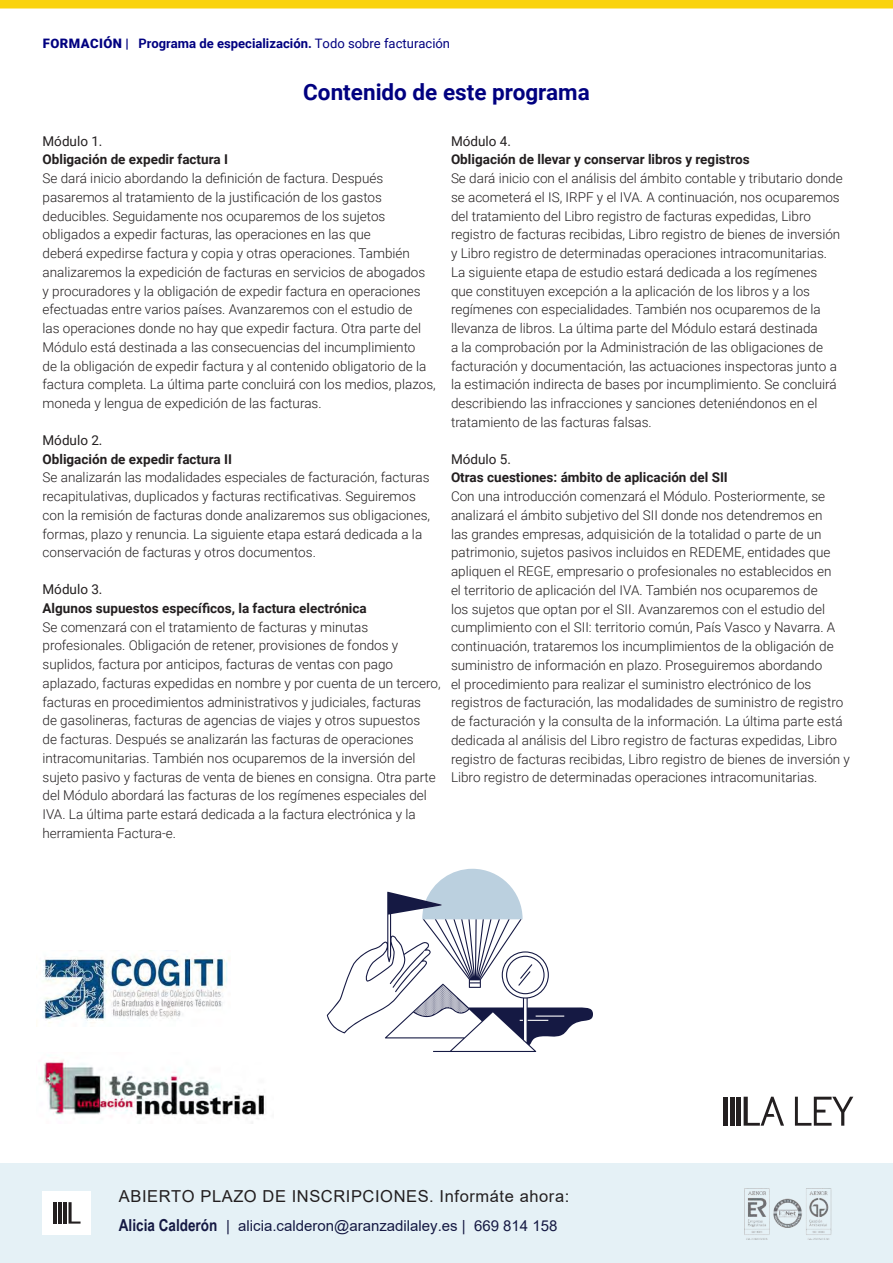
<style>
.page{position:relative;width:893px;height:1263px;background:#fff}
.page>*{position:absolute;margin:0;border:0;box-sizing:border-box;transform-origin:0 0}
.t1{font:700 22.5px "Roboto";color:#000080}
.t2{font:16.5px "Arial";letter-spacing:.035em;color:#231f20}
.t3{font:15px "Arial";color:#151943}
.t4{font:300 13.5px/18.8px "Roboto";color:#231f20}
.t5{font:700 13.5px "Roboto";color:#231f20}
.t6{font:13.5px "Roboto";color:#231f20}
.t7{font:700 13.05px "Roboto";color:#000080}
.s1{font-weight:900}
.s2{font-weight:400}
.s3{font-family:"Arial Narrow";font-weight:700;font-size:16.5px}
</style>
<div class="page">
<div style="left:0;top:1163px;width:893px;height:100px;background:#e5f1f6"></div>
<img style="left:744px;top:1188px;width:88px;height:52px">
<div style="left:43px;top:1191px;width:48px;height:43px;background:#fff"></div>
<hr style="left:53px;top:1202px;width:3px;height:21px;background:#231f20">
<hr style="left:58px;top:1202px;width:3px;height:21px;background:#231f20">
<hr style="left:63px;top:1202px;width:4px;height:21px;background:#231f20">
<svg style="left:69px;top:1202px;width:12px;height:21px"></svg>
<div style="left:0;top:0;width:893px;height:9px;background:#fad30d"></div>
<svg style="left:327px;top:869px;width:266px;height:183px"></svg>
<hr style="left:723px;top:1097px;width:4px;height:29px;background:#231f20">
<hr style="left:730px;top:1097px;width:4px;height:29px;background:#231f20">
<hr style="left:737px;top:1097px;width:4px;height:29px;background:#231f20">
<svg style="left:744px;top:1097px;width:40px;height:29px"></svg>
<svg style="left:795px;top:1097px;width:58px;height:29px"></svg>
<img style="left:42px;top:950px;width:188px;height:73px">
<img style="left:39px;top:1059px;width:227px;height:65px">
<p class="t7" style="left:43px;top:34px;width:409px"><span class="s1">FORMACIÓN |</span> Programa de especialización. <span class="s2">Todo sobre facturación</span></p>
<h1 class="t1" style="left:303px;top:76px;width:288px">Contenido de este programa</h1>
<p class="t6" style="left:43px;top:131px;width:61px">Módulo 1.</p>
<p class="t5" style="left:43px;top:150px;width:187px">Obligación de expedir factura I</p>
<p class="t4" style="left:43px;top:168px;width:395px">Se dará inicio abordando la definición de factura. Después pasaremos al tratamiento de la justificación de los gastos deducibles. Seguidamente nos ocuparemos de los sujetos obligados a expedir facturas, las operaciones en las que<br>deberá expedirse factura y copia y otras operaciones. También analizaremos la expedición de facturas en servicios de abogados<br>y procuradores y la obligación de expedir factura en operaciones efectuadas entre varios países. Avanzaremos con el estudio de<br>las operaciones donde no hay que expedir factura. Otra parte del Módulo está destinada a las consecuencias del incumplimiento<br>de la obligación de expedir factura y al contenido obligatorio de la factura completa. La última parte concluirá con los medios, plazos, moneda y lengua de expedición de las facturas.</p>
<p class="t6" style="left:451px;top:131px;width:61px">Módulo 4.</p>
<p class="t5" style="left:451px;top:150px;width:300px">Obligación de llevar y conservar libros y registros</p>
<p class="t4" style="left:451px;top:168px;width:393px">Se dará inicio con el análisis del ámbito contable y tributario donde se acometerá el IS, IRPF y el IVA. A continuación, nos ocuparemos del tratamiento del Libro registro de facturas expedidas, Libro registro de facturas recibidas, Libro registro de bienes de inversión y Libro registro de determinadas operaciones intracomunitarias.<br>La siguiente etapa de estudio estará dedicada a los regímenes<br>que constituyen excepción a la aplicación de los libros y a los regímenes con especialidades. También nos ocuparemos de la llevanza de libros. La última parte del Módulo estará destinada<br>a la comprobación por la Administración de las obligaciones de facturación y documentación, las actuaciones inspectoras junto a la estimación indirecta de bases por incumplimiento. Se concluirá describiendo las infracciones y sanciones deteniéndonos en el tratamiento de las facturas falsas.</p>
<p class="t6" style="left:451px;top:449px;width:61px">Módulo 5.</p>
<p class="t5" style="left:451px;top:468px;width:278px">Otras cuestiones: ámbito de aplicación del SII</p>
<p class="t4" style="left:451px;top:486px;width:401px">Con una introducción comenzará el Módulo. Posteriormente, se analizará el ámbito subjetivo del SII donde nos detendremos en<br>las grandes empresas, adquisición de la totalidad o parte de un patrimonio, sujetos pasivos incluidos en REDEME, entidades que apliquen el REGE, empresario o profesionales no establecidos en<br>el territorio de aplicación del IVA. También nos ocuparemos de<br>los sujetos que optan por el SII. Avanzaremos con el estudio del cumplimiento con el SII: territorio común, País Vasco y Navarra. A continuación, trataremos los incumplimientos de la obligación de suministro de información en plazo. Proseguiremos abordando<br>el procedimiento para realizar el suministro electrónico de los registros de facturación, las modalidades de suministro de registro de facturación y la consulta de la información. La última parte está dedicada al análisis del Libro registro de facturas expedidas, Libro registro de facturas recibidas, Libro registro de bienes de inversión y Libro registro de determinadas operaciones intracomunitarias.</p>
<p class="t6" style="left:43px;top:431px;width:61px">Módulo 2.</p>
<p class="t5" style="left:43px;top:449px;width:191px">Obligación de expedir factura II</p>
<p class="t4" style="left:43px;top:468px;width:389px">Se analizarán las modalidades especiales de facturación, facturas recapitulativas, duplicados y facturas rectificativas. Seguiremos con la remisión de facturas donde analizaremos sus obligaciones, formas, plazo y renuncia. La siguiente etapa estará dedicada a la conservación de facturas y otros documentos.</p>
<p class="t6" style="left:43px;top:580px;width:61px">Módulo 3.</p>
<p class="t5" style="left:43px;top:599px;width:326px">Algunos supuestos específicos, la factura electrónica</p>
<p class="t4" style="left:43px;top:617px;width:400px">Se comenzará con el tratamiento de facturas y minutas profesionales. Obligación de retener, provisiones de fondos y suplidos, factura por anticipos, facturas de ventas con pago aplazado, facturas expedidas en nombre y por cuenta de un tercero, facturas en procedimientos administrativos y judiciales, facturas<br>de gasolineras, facturas de agencias de viajes y otros supuestos<br>de facturas. Después se analizarán las facturas de operaciones intracomunitarias. También nos ocuparemos de la inversión del sujeto pasivo y facturas de venta de bienes en consigna. Otra parte del Módulo abordará las facturas de los regímenes especiales del IVA. La última parte estará dedicada a la factura electrónica y la herramienta Factura-e.</p>
<p class="t2" style="left:119px;top:1185px;width:452px">ABIERTO PLAZO DE INSCRIPCIONES. Informáte ahora:</p>
<p class="t3" style="left:119px;top:1215px;width:440px"><span class="s3">Alicia Calderón</span> | alicia.calderon@aranzadilaley.es | 669 814 158</p>
</div>
